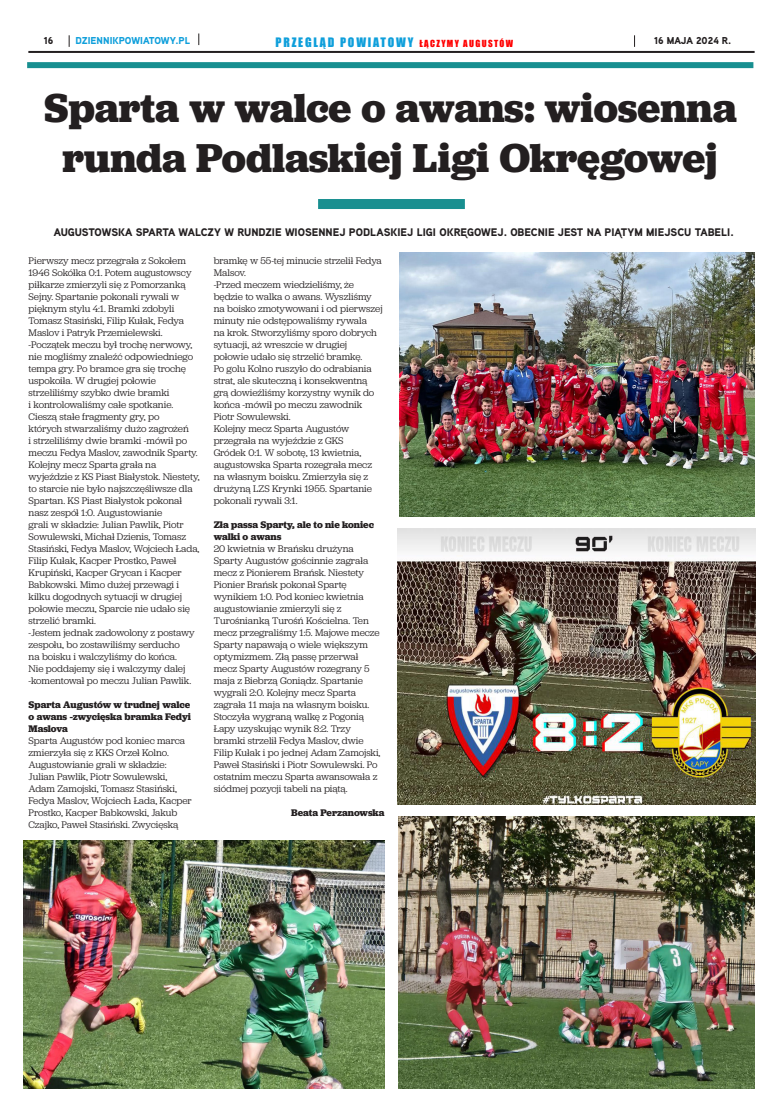
<style>
.page{position:relative;width:783px;height:1117px;background:#fff}
.page>*{position:absolute;margin:0;border:0;box-sizing:border-box;transform-origin:0 0}
.Header_32pt{font:700 42px/50.4px "Jubilat";color:#231f20;text-align:center}
.t1{font:12px "Impact";letter-spacing:.15em;color:#0f9fdb}
.Intro_CAPS{font:900 11px "Aaux Next";color:#231f20}
.Body{font:10px/12px "Jubilat";color:#231f20}
.Body-2{font:700 10px/12px "Jubilat";letter-spacing:-.005em;color:#231f20;text-align:justify}
.t2{font:900 10px "Aaux Next";color:#0f9fdb}
.t3{font:900 10px "Aaux Next";color:#231f20}
.s1{font-size:9px;color:#f00}
</style>
<div class="page">
<hr style="left:28px;top:51px;width:726px;height:2px;background:#231f20">
<svg style="left:69px;top:35px;width:1px;height:12px"></svg>
<svg style="left:198px;top:33px;width:1px;height:12px"></svg>
<svg style="left:634px;top:35px;width:1px;height:12px"></svg>
<img style="left:24px;top:840px;width:360px;height:249px">
<div style="left:318px;top:199px;width:147px;height:10px;background:#188f90"></div>
<div style="left:27px;top:62px;width:726px;height:6px;background:#188f90"></div>
<img style="left:399px;top:252px;width:355px;height:264px">
<img style="left:398px;top:528px;width:357px;height:276px">
<img style="left:398px;top:816px;width:356px;height:273px">
<p class="t3" style="left:44px;top:34px;width:11px">16</p>
<p class="t2" style="left:75px;top:34px;width:116px">DZIENNIKPOWIATOWY.PL</p>
<p class="t1" style="left:275px;top:33px;width:239px">PRZEGLĄD POWIATOWY <span class="s1">ŁĄCZYMY AUGUSTÓW</span></p>
<p class="t3" style="left:654px;top:34px;width:79px">16 MAJA 2024 R.</p>
<p class="Header_32pt" style="left:44px;top:82px;width:694px">Sparta w walce o awans: wiosenna runda Podlaskiej Ligi Okręgowej</p>
<p class="Intro_CAPS" style="left:54px;top:225px;width:681px">AUGUSTOWSKA SPARTA WALCZY W RUNDZIE WIOSENNEJ PODLASKIEJ LIGI OKRĘGOWEJ. OBECNIE JEST NA PIĄTYM MIEJSCU TABELI.</p>
<p class="Body" style="left:29px;top:254px;width:164px">Pierwszy mecz przegrała z Sokołem 1946 Sokółka 0:1. Potem augustowscy piłkarze zmierzyli się z Pomorzanką Sejny. Spartanie pokonali rywali w pięknym stylu 4:1. Bramki zdobyli Tomasz Stasiński, Filip Kułak, Fedya Maslov i Patryk Przemielewski.</p>
<p class="Body" style="left:29px;top:338px;width:171px">-Początek meczu był trochę nerwowy, nie mogliśmy znaleźć odpowiedniego tempa gry. Po bramce gra się trochę uspokoiła. W drugiej połowie strzeliliśmy szybko dwie bramki<br>i kontrolowaliśmy całe spotkanie.<br>Cieszą stałe fragmenty gry, po<br>których stwarzaliśmy dużo zagrożeń<br>i strzeliliśmy dwie bramki -mówił po meczu Fedya Maslov, zawodnik Sparty.</p>
<p class="Body" style="left:29px;top:458px;width:172px">Kolejny mecz Sparta grała na wyjeździe z KS Piast Białystok. Niestety, to starcie nie było najszczęśliwsze dla Spartan. KS Piast Białystok pokonał nasz zespół 1:0. Augustowianie<br>grali w składzie: Julian Pawlik, Piotr Sowulewski, Michał Dzienis, Tomasz Stasiński, Fedya Maslov, Wojciech Łada, Filip Kułak, Kacper Prostko, Paweł Krupiński, Kacper Grycan i Kacper Babkowski. Mimo dużej przewagi i kilku dogodnych sytuacji w drugiej połowie meczu, Sparcie nie udało się strzelić bramki.</p>
<p class="Body" style="left:29px;top:626px;width:167px">-Jestem jednak zadowolony z postawy zespołu, bo zostawiliśmy serducho<br>na boisku i walczyliśmy do końca.<br>Nie poddajemy się i walczymy dalej -komentował po meczu Julian Pawlik.</p>
<p class="Body-2" style="left:29px;top:699px;width:164px">Sparta Augustów w trudnej walce o awans -zwycięska bramka Fedyi Maslova</p>
<p class="Body" style="left:29px;top:734px;width:165px">Sparta Augustów pod koniec marca zmierzyła się z KKS Orzeł Kolno.<br>Augustowianie grali w składzie:<br>Julian Pawlik, Piotr Sowulewski, Adam Zamojski, Tomasz Stasiński, Fedya Maslov, Wojciech Łada, Kacper Prostko, Kacper Babkowski, Jakub Czajko, Paweł Stasiński. Zwycięską</p>
<p class="Body" style="left:214px;top:254px;width:170px">bramkę w 55-tej minucie strzelił Fedya<br>Malsov.</p>
<p class="Body" style="left:214px;top:278px;width:170px">-Przed meczem wiedzieliśmy, że będzie to walka o awans. Wyszliśmy na boisko zmotywowani i od pierwszej minuty nie odstępowaliśmy rywala<br>na krok. Stworzyliśmy sporo dobrych sytuacji, aż wreszcie w drugiej połowie udało się strzelić bramkę.<br>Po golu Kolno ruszyło do odrabiania strat, ale skuteczną i konsekwentną grą dowieźliśmy korzystny wynik do końca -mówił po meczu zawodnik Piotr Sowulewski.</p>
<p class="Body" style="left:214px;top:422px;width:160px">Kolejny mecz Sparta Augustów przegrała na wyjeździe z GKS<br>Gródek 0:1. W sobotę, 13 kwietnia, augustowska Sparta rozegrała mecz na własnym boisku. Zmierzyła się z drużyną LZS Krynki 1955. Spartanie pokonali rywali 3:1.</p>
<p class="Body-2" style="left:214px;top:519px;width:162px">Zła passa Sparty, ale to nie koniec walki o awans</p>
<p class="Body" style="left:214px;top:542px;width:168px">20 kwietnia w Brańsku drużyna Sparty Augustów gościnnie zagrała mecz z Pionierem Brańsk. Niestety Pionier Brańsk pokonał Spartę wynikiem 1:0. Pod koniec kwietnia augustowianie zmierzyli się z Turośnianką Turośń Kościelna. Ten mecz przegraliśmy 1:5. Majowe mecze Sparty napawają o wiele większym optymizmem. Złą passę przerwał mecz Sparty Augustów rozegrany 5 maja z Biebrzą Goniądz. Spartanie wygrali 2:0. Kolejny mecz Sparta zagrała 11 maja na własnym boisku.<br>Stoczyła wygraną walkę z Pogonią Łapy uzyskując wynik 8:2. Trzy bramki strzelił Fedya Maslov, dwie Filip Kułak i po jednej Adam Zamojski, Paweł Stasiński i Piotr Sowulewski. Po ostatnim meczu Sparta awansowała z siódmej pozycji tabeli na piątą.</p>
<p class="Body-2" style="left:291px;top:807px;width:95px">Beata Perzanowska</p>
</div>
